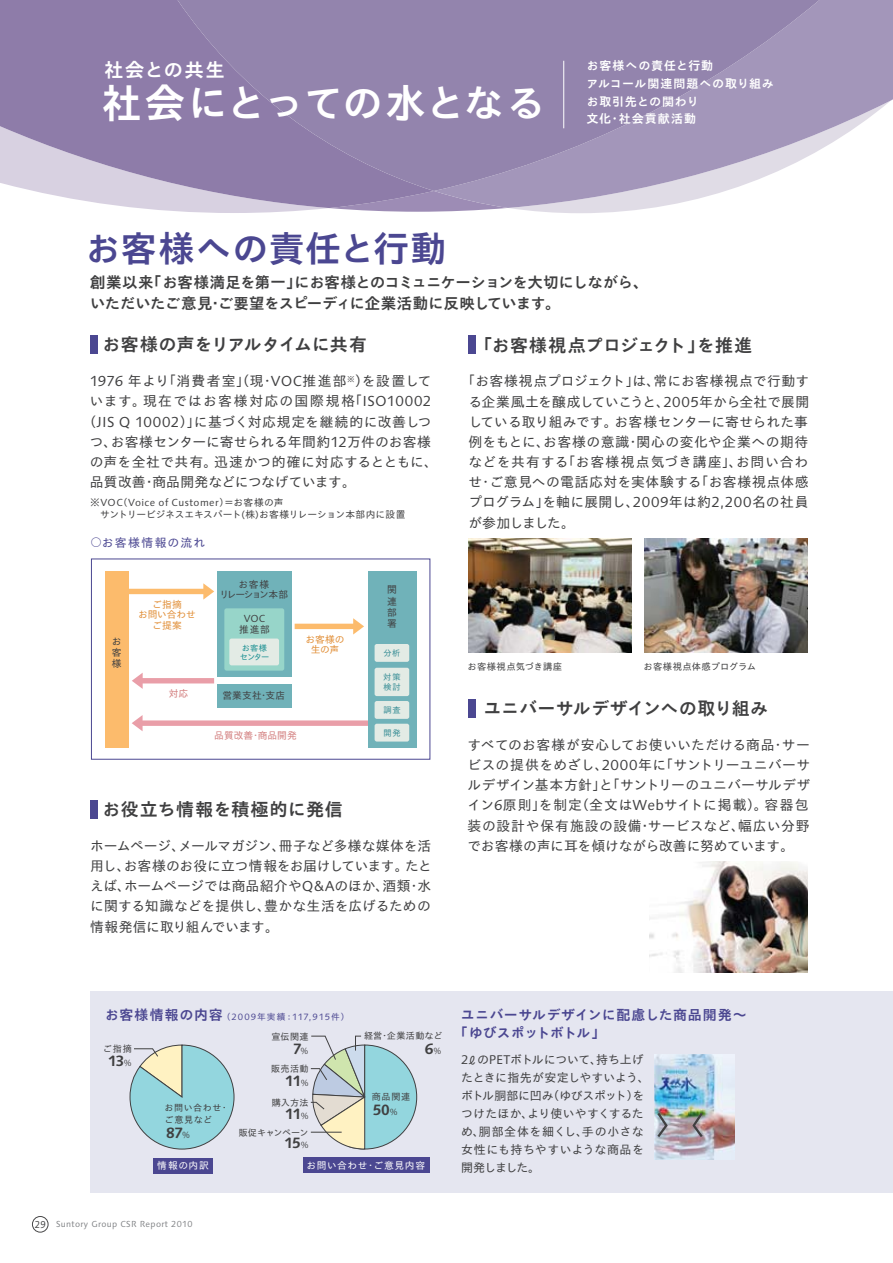
<style>
.page{position:relative;width:893px;height:1263px;background:#fff}
.page>*{position:absolute;margin:0;border:0;box-sizing:border-box;transform-origin:0 0}
.t1{font:40.5px "Suntory Gothic B 83 pv RKSJ H";letter-spacing:-.01em;color:#fff}
.t2{font:36px "Suntory Gothic B 83 pv RKSJ H";letter-spacing:.015em;color:#4b4791}
.t3{font:19.5px "Suntory Gothic B 83 pv RKSJ H";letter-spacing:.07em;color:#fff}
.t4{font:18px "Suntory Gothic B 83 pv RKSJ H";letter-spacing:.01em;color:#404041}
.t5{font:15.45px/21px "Suntory Gothic B 83 pv RKSJ H";letter-spacing:-.025em;color:#404041}
.t6{font:14.25px/29.4px "Suntory Gothic B 83 pv RKSJ H";letter-spacing:-.06em;color:#404041}
.t7{font:13.95px/18px "Suntory Gothic B 83 pv RKSJ H";letter-spacing:.01em;color:#4b4791}
.t8{font:13.8px/20.2px "Suntory Gothic R 83 pv RKSJ H";letter-spacing:.015em;color:#404041;text-align:justify}
.t9{font:13.8px "Suntory Gothic R 83 pv RKSJ H";letter-spacing:.045em;color:#404041}
.t10{font:13.8px "Suntory Gothic R 83 pv RKSJ H";letter-spacing:.085em;color:#404041}
.t11{font:13.8px "Suntory Gothic R 83 pv RKSJ H";letter-spacing:-.01em;color:#404041}
.t12{font:12px/18px "Suntory Gothic R 83 pv RKSJ H";letter-spacing:-.01em;color:#404041}
.t13{font:12px/17.7px "Suntory Gothic B 83 pv RKSJ H";letter-spacing:.07em;color:#fff}
.t14{font:11.85px "Suntory Gothic R 83 pv RKSJ H";letter-spacing:.1em;color:#4b4791}
.t15{font:9.75px/11.2px "Suntory Gothic R 83 pv RKSJ H";letter-spacing:.015em;color:#404041;text-align:justify}
.t16{font:9.75px/10.5px "Suntory Gothic R 83 pv RKSJ H";letter-spacing:-.005em;color:#e18f38;text-align:center}
.t17{font:9.75px "Suntory Gothic R 83 pv RKSJ H";letter-spacing:.06em;color:#fff}
.t18{font:9.75px/10.5px "Suntory Gothic R 83 pv RKSJ H";letter-spacing:-.13em;color:#404041;text-align:center}
.t19{font:9.75px "Suntory Gothic R 83 pv RKSJ H";letter-spacing:.005em;color:#d37f7f}
.t20{font:9.3px "Suntory Gothic R 83 pv RKSJ H";letter-spacing:.02em;color:#404041}
.t21{font:9.15px "Suntory Gothic R 83 pv RKSJ H";letter-spacing:.035em;color:#404041}
.t22{font:9.15px/11.4px "Suntory Gothic R 83 pv RKSJ H";letter-spacing:.055em;color:#404041}
.t23{font:9.15px "Suntory Gothic R 83 pv RKSJ H";letter-spacing:-.035em;color:#404041}
.t24{font:8.7px "Suntory Gothic R 83 pv RKSJ H";letter-spacing:.12em;color:#4b4791}
.t25{font:8.25px "SUNTORY Syntax";letter-spacing:.04em;color:#808285}
.t26{font:8.25px/9.9px "Suntory Gothic R 83 pv RKSJ H";letter-spacing:.085em;color:#378d95}
.t27{font:8.25px/9.9px "Suntory Gothic R 83 pv RKSJ H";letter-spacing:-.1em;color:#198f91}
.s1{font-size:10.05px}
.s2{font-family:"Suntory Gothic B 83 pv RKSJ H";font-size:13.95px}
.s3{font-family:"Suntory Gothic R 83 pv RKSJ H";font-size:8.55px}
.s4{font-size:9.6px;color:#404041}
</style>
<div class="page">
<div style="left:91px;top:991px;width:802px;height:202px;background:#e5e6f0"></div>
<svg style="left:510px;top:208px;width:139px;height:5px"></svg>
<svg style="left:434px;top:0;width:459px;height:208px"></svg>
<svg style="left:140px;top:208px;width:188px;height:5px"></svg>
<svg style="left:1px;top:0;width:433px;height:208px;background:#a293b8"></svg>
<svg style="left:178px;top:0;width:641px;height:191px;background:#998ab1"></svg>
<div style="left:303px;top:1158px;width:127px;height:15px;background:#4b4791"></div>
<div style="left:32px;top:1216px;width:16px;height:16px;border:1px solid #484849;border-radius:50%"></div>
<div style="left:91px;top:800px;width:7px;height:19px;background:#4b4791"></div>
<div style="left:469px;top:336px;width:7px;height:18px;background:#4b4791"></div>
<div style="left:469px;top:699px;width:7px;height:19px;background:#4b4791"></div>
<div style="left:91px;top:559px;width:339px;height:201px;border:1px solid #4b4791"></div>
<svg style="left:132px;top:715px;width:236px;height:16px"></svg>
<svg style="left:132px;top:673px;width:82px;height:16px"></svg>
<div style="left:105px;top:571px;width:23px;height:177px;background:#fcbb6c"></div>
<div style="left:368px;top:571px;width:48px;height:177px;background:#70b2b9"></div>
<div style="left:217px;top:571px;width:74px;height:106px;background:#70b2b9"></div>
<div style="left:217px;top:684px;width:74px;height:23px;background:#70b2b9"></div>
<svg style="left:128px;top:583px;width:86px;height:17px"></svg>
<svg style="left:295px;top:618px;width:69px;height:16px"></svg>
<div style="left:375px;top:644px;width:34px;height:18px;background:#e3ebe5;border-radius:2px"></div>
<div style="left:224px;top:608px;width:60px;height:63px;background:#97d5c9;border-radius:2px"></div>
<div style="left:375px;top:701px;width:34px;height:18px;background:#e3ebe5;border-radius:2px"></div>
<div style="left:375px;top:724px;width:34px;height:17px;background:#e3ebe5;border-radius:2px"></div>
<div style="left:375px;top:668px;width:34px;height:28px;background:#e3ebe5;border-radius:2px"></div>
<div style="left:229px;top:638px;width:50px;height:27px;background:#e3ebe5;border-radius:2px"></div>
<img style="left:644px;top:538px;width:164px;height:114px">
<img style="left:649px;top:861px;width:159px;height:111px">
<img style="left:469px;top:538px;width:163px;height:114px">
<div style="left:91px;top:335px;width:7px;height:19px;background:#4b4791"></div>
<div style="left:153px;top:1158px;width:60px;height:15px;background:#4b4791"></div>
<svg style="left:130px;top:1045px;width:104px;height:104px"></svg>
<hr style="left:563px;top:61px;width:1px;height:67px;background:#fff">
<img style="left:654px;top:1055px;width:81px;height:104px">
<svg style="left:310px;top:1036px;width:107px;height:113px"></svg>
<svg style="left:655px;top:1110px;width:14px;height:29px"></svg>
<svg style="left:691px;top:1110px;width:14px;height:29px"></svg>
<h3 class="t3" style="left:104px;top:63px;width:122px">社会との共生</h3>
<p class="t13" style="left:586px;top:59px;width:189px">お客様への責任と行動<br>アルコール関連問題への取り組みお取引先との関わり<br>文化・社会貢献活動</p>
<h1 class="t1" style="left:101px;top:88px;width:446px">社会にとっての水となる</h1>
<h2 class="t2" style="left:84px;top:235px;width:363px">お客様への責任と行動</h2>
<p class="t5" style="left:90px;top:274px;width:560px">創業以来「お客様満足を第一」にお客様とのコミュニケーションを大切にしながら、いただいたご意見･ご要望をスピーディに企業活動に反映しています。</p>
<h3 class="t4" style="left:102px;top:338px;width:266px">お客様の声をリアルタイムに共有</h3>
<p class="t9" style="left:90px;top:376px;width:344px">1976 年より「消費者室」（現・VOC推進部<sup>※</sup>）を設置して</p>
<p class="t10" style="left:90px;top:396px;width:343px">います。現在ではお客様対応の国際規格「ISO10002</p>
<p class="t8" style="left:83px;top:413px;width:350px">（JIS Q 10002）」に基づく対応規定を継続的に改善しつ</p>
<p class="t8" style="left:90px;top:433px;width:343px">つ、お客様センターに寄せられる年間約12万件のお客様</p>
<p class="t8" style="left:90px;top:453px;width:350px">の声を全社で共有。迅速かつ的確に対応するとともに、</p>
<p class="t11" style="left:90px;top:477px;width:268px">品質改善･商品開発などにつなげています。</p>
<p class="t15" style="left:90px;top:498px;width:317px;line-height:12px">※VOC（Voice of Customer）＝お客様の声<br>　サントリービジネスエキスパート(株)お客様リレーション本部内に設置</p>
<p class="t14" style="left:91px;top:538px;width:116px"><span class="s1">◯</span>お客様情報の流れ</p>
<p class="t15" style="left:112px;top:637px;width:11px">お客様</p>
<p class="t16" style="left:138px;top:600px;width:59px">ご指摘<br>お問い合わせご提案</p>
<p class="t19" style="left:169px;top:690px;width:21px">対応</p>
<p class="t18" style="left:220px;top:580px;width:70px">お客様<br>リレーション本部</p>
<p class="t15" style="left:239px;top:615px;width:32px;line-height:10.5px;text-align:center">VOC推進部</p>
<p class="t27" style="left:240px;top:644px;width:31px">お客様センター</p>
<p class="t15" style="left:222px;top:691px;width:64px">営業支社・支店</p>
<p class="t16" style="left:305px;top:635px;width:41px">お客様の生の声</p>
<p class="t19" style="left:214px;top:731px;width:84px">品質改善・商品開発</p>
<h3 class="t4" style="left:102px;top:802px;width:242px">お役立ち情報を積極的に発信</h3>
<p class="t15" style="left:387px;top:585px;width:11px">関連部署</p>
<p class="t26" style="left:383px;top:649px;width:18px">分析</p>
<p class="t26" style="left:383px;top:673px;width:19px">対策検討</p>
<p class="t26" style="left:383px;top:706px;width:19px">調査</p>
<p class="t26" style="left:383px;top:729px;width:19px">開発</p>
<p class="t8" style="left:90px;top:837px;width:343px">ホームページ、メールマガジン、冊子など多様な媒体を活用し、お客様のお役に立つ情報をお届けしています。たとえば、ホームページでは商品紹介やQ&amp;Aのほか、酒類・水に関する知識などを提供し、豊かな生活を広げるための情報発信に取り組んでいます。</p>
<h3 class="t4" style="left:474px;top:338px;width:279px">「お客様視点プロジェクト」を推進</h3>
<p class="t8" style="left:468px;top:373px;width:343px;text-indent:-7px">「お客様視点プロジェクト」は、常にお客様視点で行動する企業風土を醸成していこうと、2005年から全社で展開している取り組みです。お客様センターに寄せられた事例をもとに、お客様の意識・関心の変化や企業への期待などを共有する「お客様視点気づき講座」、お問い合わせ・ご意見への電話応対を実体験する「お客様視点体感プログラム」を軸に展開し、2009年は約2,200名の社員が参加しました。</p>
<p class="t20" style="left:468px;top:663px;width:96px">お客様視点気づき講座</p>
<p class="t20" style="left:644px;top:663px;width:114px">お客様視点体感プログラム</p>
<h3 class="t4" style="left:483px;top:701px;width:286px">ユニバーサルデザインへの取り組み</h3>
<p class="t8" style="left:468px;top:736px;width:344px;text-align:left">すべてのお客様が安心してお使いいただける商品・サービスの提供をめざし、2000年に「サントリーユニバーサルデザイン基本方針」と「サントリーのユニバーサルデザイン6原則」を制定（全文はWebサイトに掲載）。容器包装の設計や保有施設の設備･サービスなど、幅広い分野でお客様の声に耳を傾けながら改善に努めています。</p>
<p class="t24" style="left:105px;top:1013px;width:246px"><span class="s2">お客様情報の内容</span>（2009年実績 ：117,915件）</p>
<p class="t21" style="left:272px;top:1033px;width:38px">宣伝関連</p>
<p class="t21" style="left:364px;top:1032px;width:80px">経営・企業活動など</p>
<p class="t21" style="left:103px;top:1045px;width:31px">ご指摘</p>
<p class="t6" style="left:108px;top:1048px;width:26px">13<span class="s3">％</span></p>
<p class="t6" style="left:293px;top:1036px;width:18px">7<span class="s3">％</span></p>
<p class="t6" style="left:425px;top:1036px;width:19px">6<span class="s3">％</span></p>
<p class="t22" style="left:165px;top:1103px;width:66px">お問い合わせ・ご意見など</p>
<p class="t6" style="left:166px;top:1119px;width:26px">87<span class="s3">％</span></p>
<p class="t21" style="left:271px;top:1065px;width:39px">販売活動</p>
<p class="t6" style="left:285px;top:1068px;width:26px">11<span class="s3">％</span></p>
<p class="t6" style="left:284px;top:1101px;width:26px">11<span class="s3">％<br></span>15<span class="s3">％</span></p>
<p class="t21" style="left:272px;top:1099px;width:38px">購入方法</p>
<p class="t23" style="left:239px;top:1129px;width:71px">販促キャンペーン</p>
<p class="t21" style="left:372px;top:1093px;width:40px">商品関連</p>
<p class="t6" style="left:373px;top:1097px;width:27px">50<span class="s3">％</span></p>
<p class="t17" style="left:157px;top:1162px;width:53px">情報の内訳</p>
<p class="t17" style="left:306px;top:1162px;width:120px">お問い合わせ・ご意見内容</p>
<p class="t25" style="left:35px;top:1219px;width:159px"><span class="s4">29</span> Suntory Group CSR Report 2010</p>
<p class="t7" style="left:454px;top:1008px;width:294px;text-indent:7px">ユニバーサルデザインに配慮した商品開発～「ゆびスポットボトル」</p>
<p class="t12" style="left:461px;top:1052px;width:190px">2ℓのPETボトルについて、持ち上げたときに指先が安定しやすいよう、ボトル胴部に凹み（ゆびスポット）をつけたほか、より使いやすくするため、胴部全体を細くし、手の小さな女性にも持ちやすいような商品を開発しました。</p>
</div>
